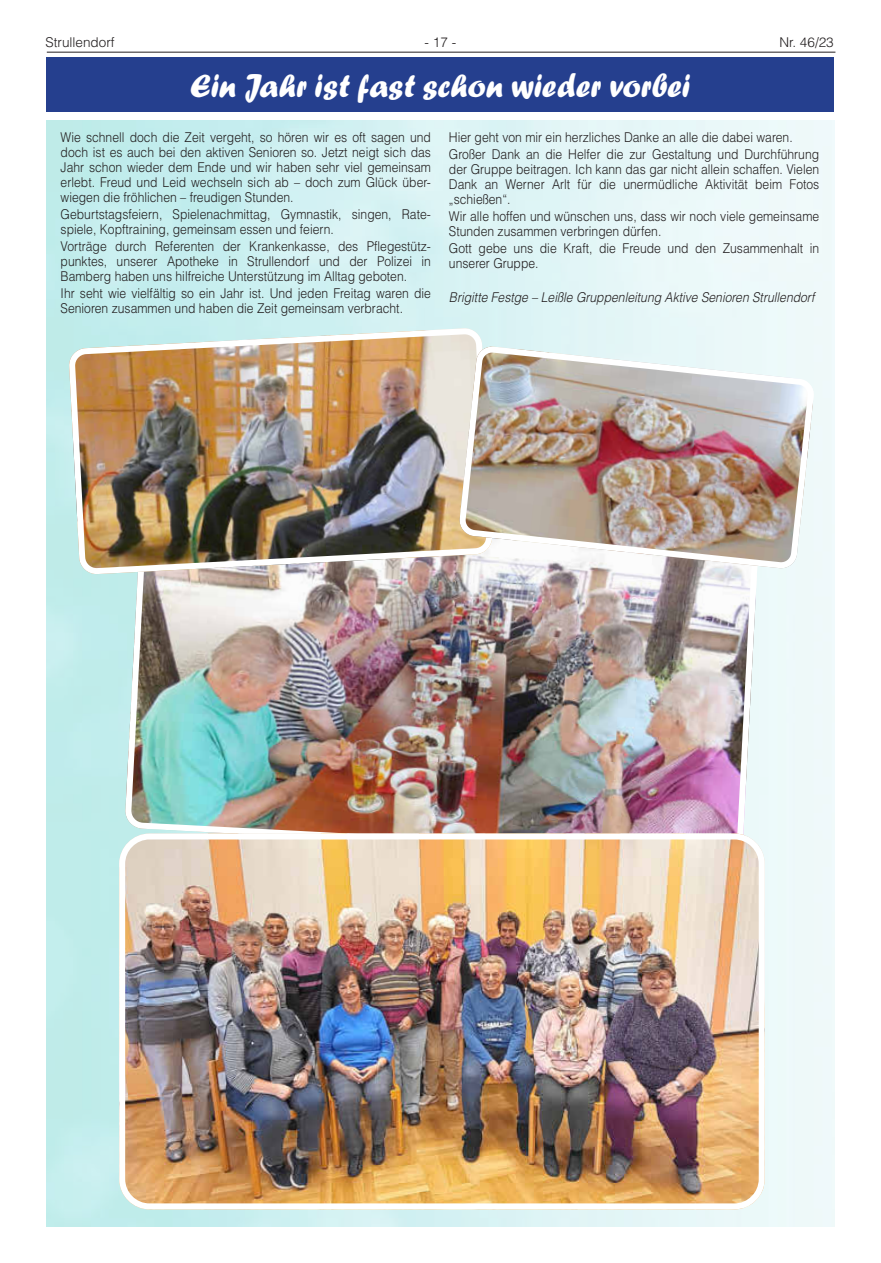
<style>
.page{position:relative;width:881px;height:1263px;background:#fff}
.page>*{position:absolute;margin:0;border:0;box-sizing:border-box;transform-origin:0 0}
.t1{font:33.75px "Forte";color:#fff}
.t2{font:300 13.5px/15px "Helvetica LT";color:#231f20;scale:.9 1}
.t3{font:italic 300 13.5px "Helvetica LT";color:#231f20;scale:.9 1}
.t4{font:300 13.5px "Helvetica LT";color:#231f20}
</style>
<div class="page">
<hr style="left:47px;top:52px;width:788px;height:1px;background:#231f20">
<img style="left:122px;top:572px;width:639px;height:261px">
<img style="left:119px;top:833px;width:645px;height:376px">
<div style="left:119px;top:833px;width:645px;height:376px;border:6px solid #fff;border-radius:27px"></div>
<img style="left:69px;top:328px;width:423px;height:246px">
<img style="left:72px;top:331px;width:417px;height:241px">
<img style="left:455px;top:343px;width:362px;height:229px">
<div style="left:47px;top:57px;width:786px;height:55px;background:#253f8e"></div>
<p class="t4" style="left:45px;top:34px;width:71px">Strullendorf</p>
<p class="t4" style="left:424px;top:34px;width:33px">- 17 -</p>
<p class="t4" style="left:779px;top:34px;width:56px">Nr. 46/23</p>
<h1 class="t1" style="left:190px;top:66px;width:502px">Ein Jahr ist fast schon wieder vorbei</h1>
<p class="t2" style="left:61px;top:129px;width:413px;text-align:justify">Wie schnell doch die Zeit vergeht, so hören wir es oft sagen und doch ist es auch bei den aktiven Senioren so. Jetzt neigt sich das Jahr schon wieder dem Ende und wir haben sehr viel gemeinsam erlebt. Freud und Leid wechseln sich ab – doch zum Glück über&shy;wiegen die fröhlichen – freudigen Stunden.</p>
<p class="t2" style="left:61px;top:206px;width:413px">Geburtstagsfeiern, Spielenachmittag, Gymnastik, singen, Rate&shy;spiele, Kopftraining, gemeinsam essen und feiern.</p>
<p class="t2" style="left:61px;top:238px;width:413px;text-align:justify">Vorträge durch Referenten der Krankenkasse, des Pflegestütz&shy;punktes, unserer Apotheke in Strullendorf und der Polizei in Bamberg haben uns hilfreiche Unterstützung im Alltag geboten.</p>
<p class="t2" style="left:61px;top:285px;width:413px">Ihr seht wie vielfältig so ein Jahr ist. Und jeden Freitag waren die<br>Senioren zusammen und haben die Zeit gemeinsam verbracht.</p>
<p class="t2" style="left:449px;top:128px;width:413px;line-height:17.1px">Hier geht von mir ein herzliches Danke an alle die dabei waren.<br>Großer Dank an die Helfer die zur Gestaltung und Durchführung</p>
<p class="t2" style="left:449px;top:161px;width:413px;text-align:justify">der Gruppe beitragen. Ich kann das gar nicht allein schaffen. Vielen Dank an Werner Arlt für die unermüdliche Aktivität beim Fotos „schießen“.</p>
<p class="t2" style="left:449px;top:208px;width:413px">Wir alle hoffen und wünschen uns, dass wir noch viele gemeinsame<br>Stunden zusammen verbringen dürfen.</p>
<p class="t2" style="left:449px;top:240px;width:413px">Gott gebe uns die Kraft, die Freude und den Zusammenhalt in unserer Gruppe.</p>
<p class="t3" style="left:449px;top:289px;width:407px">Brigitte Festge – Leißle Gruppenleitung Aktive Senioren Strullendorf</p>
</div>
